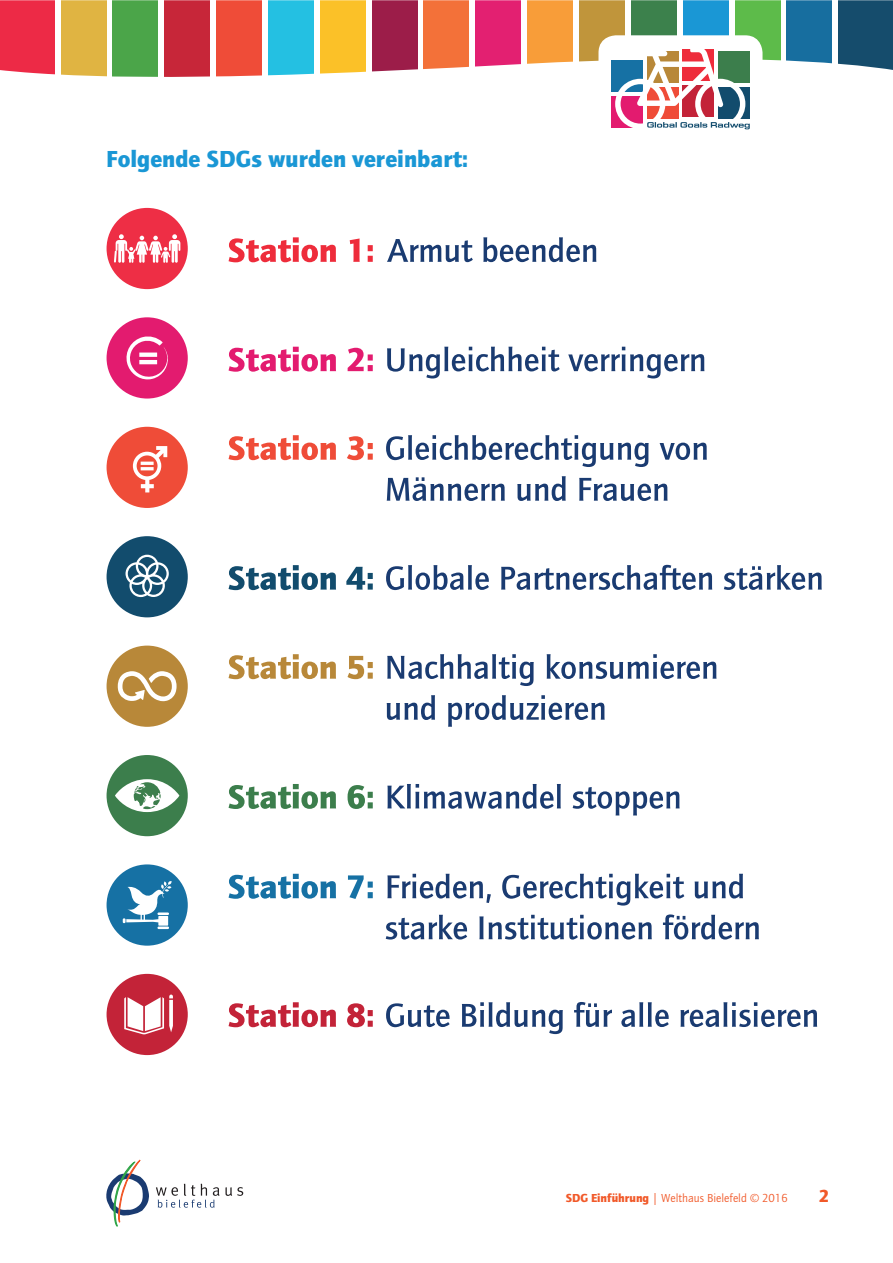
<style>
.page{position:relative;width:893px;height:1263px;background:#fff}
.page>*{position:absolute;margin:0;border:0;box-sizing:border-box;transform-origin:0 0}
.t1{font:800 24px "Quay";color:#1a97d5}
.t2{font:800 18px "Quay";color:#f15929}
.t3{font:12px "Quay";color:#f15929}
.s1{font-weight:800}
</style>
<div class="page">
<svg style="left:0;top:0;width:893px;height:77px"></svg>
<svg style="left:156px;top:1184px;width:87px;height:24px"></svg>
<svg style="left:106px;top:1159px;width:43px;height:67px"></svg>
<div style="left:598px;top:35px;width:164px;height:139px;background:#fff;border-radius:17px"></div>
<div style="left:611px;top:97px;width:31px;height:31px;background:#e31b6f"></div>
<div style="left:611px;top:61px;width:31px;height:31px;background:#1671a4"></div>
<svg style="left:615px;top:49px;width:135px;height:80px"></svg>
<svg style="left:387px;top:237px;width:209px;height:25px"></svg>
<svg style="left:229px;top:237px;width:144px;height:25px"></svg>
<svg style="left:387px;top:347px;width:317px;height:31px"></svg>
<svg style="left:229px;top:347px;width:144px;height:25px"></svg>
<svg style="left:387px;top:476px;width:281px;height:25px"></svg>
<svg style="left:386px;top:435px;width:321px;height:32px"></svg>
<svg style="left:229px;top:435px;width:144px;height:25px"></svg>
<svg style="left:386px;top:565px;width:436px;height:25px"></svg>
<svg style="left:229px;top:565px;width:144px;height:25px"></svg>
<svg style="left:387px;top:695px;width:218px;height:32px"></svg>
<svg style="left:387px;top:654px;width:329px;height:32px"></svg>
<svg style="left:229px;top:654px;width:144px;height:25px"></svg>
<svg style="left:387px;top:784px;width:293px;height:31px"></svg>
<svg style="left:229px;top:784px;width:144px;height:25px"></svg>
<svg style="left:386px;top:914px;width:373px;height:25px"></svg>
<svg style="left:387px;top:874px;width:356px;height:31px"></svg>
<svg style="left:229px;top:874px;width:144px;height:25px"></svg>
<svg style="left:386px;top:1002px;width:431px;height:32px"></svg>
<svg style="left:229px;top:1002px;width:144px;height:25px"></svg>
<svg style="left:103px;top:204px;width:89px;height:89px;background:#f04c5f"></svg>
<div style="left:99px;top:200px;width:96px;height:97px;border:8px solid #fff;border-radius:50%"></div>
<svg style="left:113px;top:234px;width:67px;height:30px"></svg>
<svg style="left:103px;top:313px;width:89px;height:89px;background:#e63b83"></svg>
<div style="left:99px;top:310px;width:96px;height:96px;border:8px solid #fff;border-radius:50%"></div>
<svg style="left:124px;top:335px;width:46px;height:44px"></svg>
<svg style="left:103px;top:423px;width:89px;height:89px;background:#f16351"></svg>
<div style="left:99px;top:419px;width:96px;height:97px;border:8px solid #fff;border-radius:50%"></div>
<svg style="left:133px;top:446px;width:34px;height:46px"></svg>
<svg style="left:103px;top:532px;width:89px;height:89px;background:#326481"></svg>
<div style="left:99px;top:528px;width:96px;height:97px;border:8px solid #fff;border-radius:50%"></div>
<svg style="left:126px;top:555px;width:43px;height:42px"></svg>
<svg style="left:103px;top:860px;width:89px;height:89px;background:#3a86b2"></svg>
<div style="left:99px;top:857px;width:96px;height:96px;border:8px solid #fff;border-radius:50%"></div>
<svg style="left:123px;top:881px;width:49px;height:48px"></svg>
<svg style="left:103px;top:751px;width:89px;height:89px;background:#589166"></svg>
<div style="left:99px;top:747px;width:96px;height:97px;border:8px solid #fff;border-radius:50%"></div>
<svg style="left:115px;top:779px;width:64px;height:33px"></svg>
<svg style="left:103px;top:642px;width:89px;height:89px;background:#c19752"></svg>
<div style="left:99px;top:638px;width:96px;height:96px;border:8px solid #fff;border-radius:50%"></div>
<svg style="left:118px;top:671px;width:59px;height:30px"></svg>
<svg style="left:103px;top:970px;width:89px;height:89px;background:#cb4254"></svg>
<div style="left:99px;top:966px;width:96px;height:97px;border:8px solid #fff;border-radius:50%"></div>
<svg style="left:124px;top:994px;width:49px;height:40px"></svg>
<h1 class="t1" style="left:106px;top:144px;width:363px">Folgende SDGs wurden vereinbart:</h1>
<p class="t3" style="left:566px;top:1191px;width:223px"><span class="s1">SDG Einführung</span> | Welthaus Bielefeld © 2016</p>
<h2 class="t2" style="left:819px;top:1185px;width:12px">2</h2>
</div>
